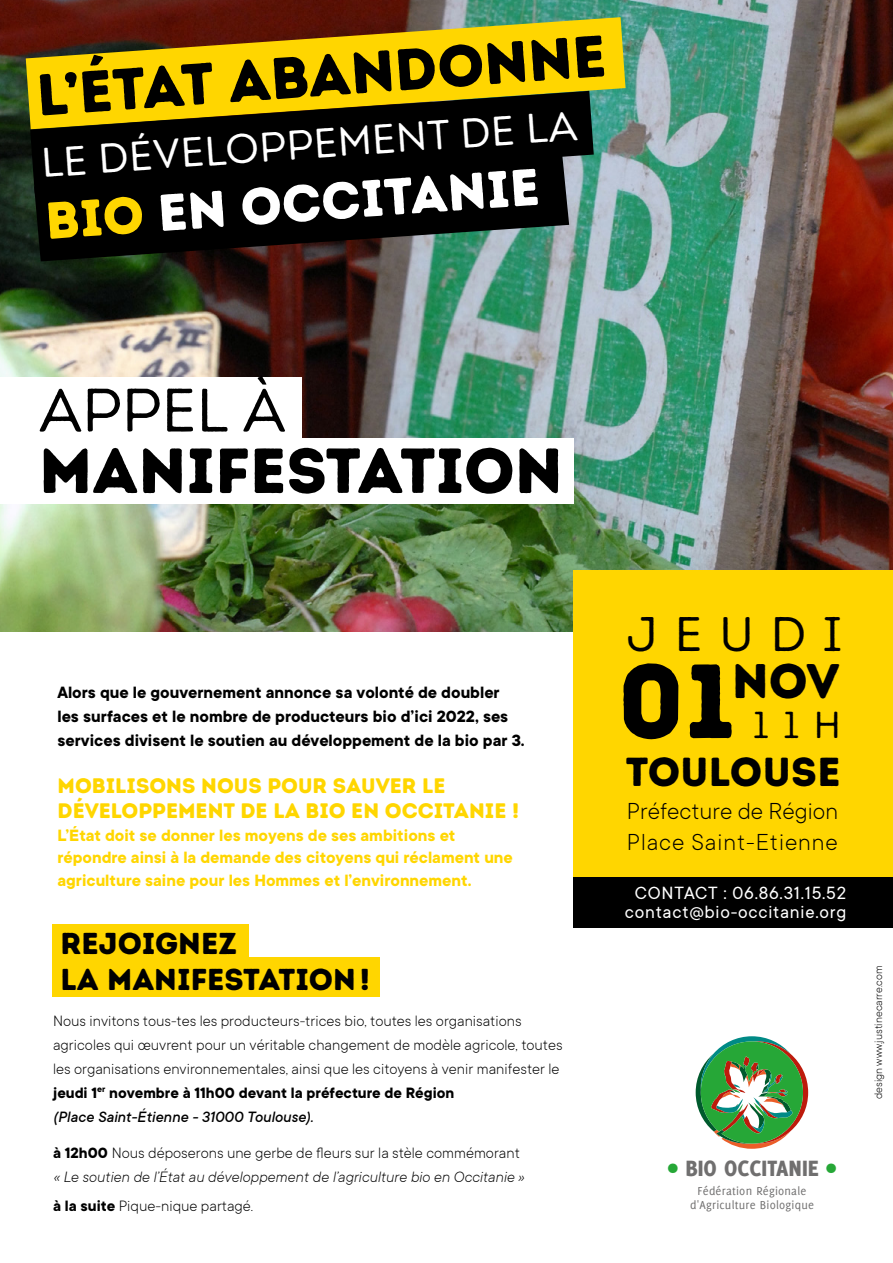
<style>
.page{position:relative;width:893px;height:1263px;background:#fff}
.page>*{position:absolute;margin:0;border:0;box-sizing:border-box;transform-origin:0 0}
.t1{font:104.85px "Intro Rust Base";color:#000}
.t2{font:63.6px "Intro Rust Base";color:#000}
.t3{font:61.2px "Intro Rust Book Base";color:#000}
.t4{font:58.65px "Intro Rust Base";color:#000}
.t5{font:51.75px "Intro Rust Base";color:#fff}
.t6{font:48.6px "Intro Rust Book Base";letter-spacing:.35em;color:#000}
.t7{font:48.6px "Intro Rust Base";color:#000}
.t8{font:41.4px "Intro Rust Book Base";color:#fff}
.t9{font:40.5px "Intro Rust Base";letter-spacing:.01em;color:#000}
.t10{font:37.65px "Intro Rust Book Base";color:#000}
.t11{font:30.3px/36.3px "Intro Rust Base";color:#000}
.t12{font:300 25.5px/30.6px "TT Commons";color:#000}
.t13{font:800 24.3px "Delicious";color:#706f6f}
.t14{font:21px/25.2px "Intro Rust Base";color:#ffd600}
.t15{font:19.5px/19.5px "TT Commons";letter-spacing:.04em;color:#fff;text-align:center}
.t16{font:700 18px/24px "TT Commons";color:#000}
.t17{font:700 18px/22.5px "TT Commons";color:#ffd600}
.t18{font:300 16.5px/24px "TT Commons";color:#000}
.t19{font:italic 300 16.5px/24px "TT Commons";color:#000}
.t20{font:12.6px/14.2px "Delicious";letter-spacing:.015em;color:#706f6f;text-align:center}
.t21{font:300 12px "TT Commons";color:#000}
.s1{color:#ffd600}
.s2{font-weight:700}
.s3{font-weight:500;font-style:italic}
.s4{font-weight:700;font-style:normal}
.s5{font-style:normal}
.s6{color:#26a737}
</style>
<div class="page">
<img style="left:0;top:0;width:893px;height:631px">
<div style="left:573px;top:570px;width:320px;height:339px;background:#ffd600"></div>
<div style="left:573px;top:878px;width:320px;height:50px;background:#000"></div>
<div style="left:52px;top:924px;width:197px;height:40px;background:#ffd600"></div>
<div style="left:52px;top:957px;width:327px;height:40px;background:#ffd600"></div>
<div style="left:0;top:377px;width:302px;height:64px;background:#fff"></div>
<div style="left:0;top:438px;width:573px;height:66px;background:#fff"></div>
<svg style="left:696px;top:1036px;width:112px;height:113px"></svg>
<svg style="left:26px;top:17px;width:599px;height:112px;background:#caa30b"></svg>
<svg style="left:30px;top:91px;width:564px;height:102px;background:#504505"></svg>
<svg style="left:34px;top:152px;width:535px;height:109px;background:#0e110f"></svg>
<h3 class="t4" style="left:34px;top:58px;width:572px;rotate:-4deg">L’ÉTAT ABANDONNE</h3>
<h3 class="t8" style="left:40px;top:138px;width:539px;rotate:-4deg">LE DÉVELOPPEMENT DE LA</h3>
<h3 class="t5" style="left:43px;top:188px;width:497px;rotate:-4deg"><span class="s1">BIO</span> EN OCCITANIE</h3>
<h3 class="t3" style="left:39px;top:373px;width:249px">APPEL À</h3>
<h2 class="t2" style="left:39px;top:430px;width:525px">MANIFESTATION</h2>
<p class="t16" style="left:57px;top:681px;width:469px">Alors que le gouvernement annonce sa volonté de doubler les surfaces et le nombre de producteurs bio d’ici 2022, ses services divisent le soutien au développement de la bio par 3.</p>
<p class="t14" style="left:57px;top:773px;width:463px">MOBILISONS NOUS POUR SAUVER LE<br>DÉVELOPPEMENT DE LA BIO EN OCCITANIE !</p>
<p class="t17" style="left:57px;top:824px;width:457px">L’État doit se donner les moyens de ses ambitions et répondre ainsi à la demande des citoyens qui réclament une agriculture saine pour les Hommes et l’environnement.</p>
<h3 class="t11" style="left:61px;top:925px;width:311px">REJOIGNEZ<br>LA MANIFESTATION!</h3>
<p class="t18" style="left:53px;top:1008px;width:511px">Nous invitons tous-tes les producteurs-trices bio, toutes les organisations agricoles qui œuvrent pour un véritable changement de modèle agricole, toutes les organisations environnementales, ainsi que les citoyens à venir manifester le <span class="s2">jeudi 1</span><sup>er</sup> <span class="s2">novembre à 11h00 devant la préfecture de Région<br></span><span class="s3">(Place Saint-Étienne - 31000 Toulouse).</span></p>
<p class="t19" style="left:53px;top:1141px;width:473px"><span class="s4">à 12h00</span> <span class="s5">Nous déposerons une gerbe de fleurs sur la stèle commémorant </span>« Le soutien de l’État au développement de l’agriculture bio en Occitanie »</p>
<p class="t18" style="left:53px;top:1193px;width:202px"><span class="s2">à la suite</span> Pique-nique partagé.</p>
<h3 class="t6" style="left:627px;top:605px;width:217px">JEUDI</h3>
<h1 class="t1" style="left:617px;top:635px;width:119px">01</h1>
<h3 class="t9" style="left:626px;top:746px;width:216px">TOULOUSE</h3>
<h3 class="t7" style="left:732px;top:651px;width:109px">NOV</h3>
<h3 class="t10" style="left:753px;top:702px;width:90px">11H</h3>
<h3 class="t12" style="left:627px;top:796px;width:213px">Préfecture de Région<br>Place Saint-Etienne</h3>
<p class="t15" style="left:625px;top:883px;width:223px">CONTACT : 06.86.31.15.52 contact@bio-occitanie.org</p>
<h3 class="t13" style="left:668px;top:1154px;width:170px"><span class="s6">•</span> BIO OCCITANIE <span class="s6">•</span></h3>
<p class="t20" style="left:690px;top:1183px;width:125px">Fédération Régionale d'Agriculture Biologique</p>
<p class="t21" style="left:872px;top:1099px;width:135px;rotate:-90deg">design www.justinecarre.com</p>
</div>
